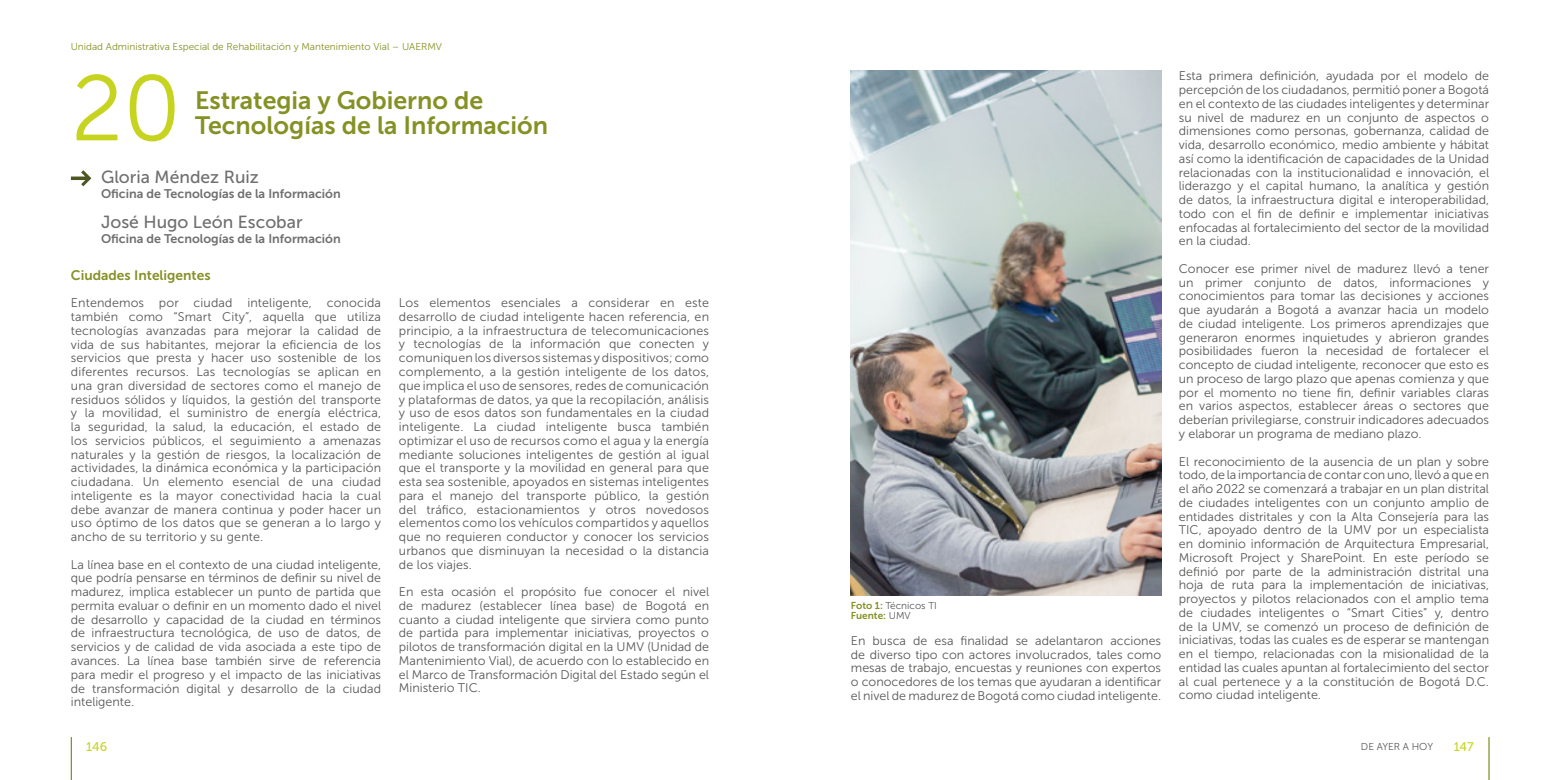
<style>
.page{position:relative;width:1560px;height:780px;background:#fff}
.page>*{position:absolute;margin:0;border:0;box-sizing:border-box;transform-origin:0 0}
.t1{font:92.5px "Museo Sans 300";color:#c7d41f}
.t2{font:25px "Museo Sans 700";color:#859124}
.t3{font:17.5px "Museo Sans 500";color:#706f6f}
.t4{font:13.75px "Museo Sans 700";color:#859124}
.t5{font:12.5px/13.8px "Museo Sans 300";color:#575756;text-align:justify}
.t6{font:12.5px "Museo Sans 700";color:#706f6f}
.t7{font:12.5px "Museo Sans 500";letter-spacing:-.01em;color:#c7d41f}
.t8{font:10px "Museo Sans 300";color:#859124}
.t9{font:10px "Museo Sans 300";color:#575756}
.t10{font:10px "Museo Sans 700";color:#859124}
.s1{font-family:"Museo Sans 700";color:#859124}
.s2{font-family:"Museo Sans 300";color:#575756}
</style>
<div class="page">
<svg style="left:71px;top:170px;width:20px;height:16px"></svg>
<img style="left:850px;top:71px;width:310px;height:525px">
<hr style="left:71px;top:737px;width:1px;height:43px;background:#859124">
<hr style="left:1487px;top:737px;width:2px;height:43px;background:#859124">
<p class="t8" style="left:71px;top:41px;width:373px">Unidad Administrativa Especial de Rehabilitación y Mantenimiento Vial – UAERMV</p>
<h1 class="t1" style="left:71px;top:59px;width:112px">20</h1>
<h2 class="t2" style="left:195px;top:86px;width:290px">Estrategia y Gobierno de</h2>
<h2 class="t2" style="left:195px;top:111px;width:355px">Tecnologías de la Información</h2>
<h3 class="t3" style="left:101px;top:168px;width:159px">Gloria Méndez Ruiz</h3>
<p class="t6" style="left:101px;top:187px;width:241px">Oficina de Tecnologías de la Información</p>
<h3 class="t3" style="left:101px;top:213px;width:203px">José Hugo León Escobar</h3>
<p class="t6" style="left:101px;top:232px;width:241px">Oficina de Tecnologías de la Información</p>
<p class="t4" style="left:71px;top:267px;width:141px">Ciudades Inteligentes</p>
<p class="t5" style="left:71px;top:296px;width:312px">Entendemos por ciudad inteligente, conocida también como “Smart City”, aquella que utiliza tecnologías avanzadas para mejorar la calidad de vida de sus habitantes, mejorar la eficiencia de los servicios que presta y hacer uso sostenible de los diferentes recursos. Las tecnologías se aplican en una gran diversidad de sectores como el manejo de residuos sólidos y líquidos, la gestión del transporte y la movilidad, el suministro de energía eléctrica, la seguridad, la salud, la educación, el estado de los servicios públicos, el seguimiento a amenazas naturales y la gestión de riesgos, la localización de actividades, la dinámica económica y la participación ciudadana. Un elemento esencial de una ciudad inteligente es la mayor conectividad hacia la cual debe avanzar de manera continua y poder hacer un uso óptimo de los datos que se generan a lo largo y ancho de su territorio y su gente.</p>
<p class="t5" style="left:71px;top:557px;width:312px">La línea base en el contexto de una ciudad inteligente, que podría pensarse en términos de definir su nivel de madurez, implica establecer un punto de partida que permita evaluar o definir en un momento dado el nivel de desarrollo y capacidad de la ciudad en términos de infraestructura tecnológica, de uso de datos, de servicios y de calidad de vida asociada a este tipo de avances. La línea base también sirve de referencia para medir el progreso y el impacto de las iniciativas de transformación digital y desarrollo de la ciudad inteligente.</p>
<p class="t5" style="left:399px;top:296px;width:312px">Los elementos esenciales a considerar en este desarrollo de ciudad inteligente hacen referencia, en principio, a la infraestructura de telecomunicaciones y tecnologías de la información que conecten y comuniquen los diversos sistemas y dispositivos; como complemento, a la gestión inteligente de los datos, que implica el uso de sensores, redes de comunicación y plataformas de datos, ya que la recopilación, análisis y uso de esos datos son fundamentales en la ciudad inteligente. La ciudad inteligente busca también optimizar el uso de recursos como el agua y la energía mediante soluciones inteligentes de gestión al igual que el transporte y la movilidad en general para que esta sea sostenible, apoyados en sistemas inteligentes para el manejo del transporte público, la gestión del tráfico, estacionamientos y otros novedosos elementos como los vehículos compartidos y aquellos que no requieren conductor y conocer los servicios urbanos que disminuyan la necesidad o la distancia de los viajes.</p>
<p class="t5" style="left:399px;top:585px;width:312px">En esta ocasión el propósito fue conocer el nivel de madurez (establecer línea base) de Bogotá en cuanto a ciudad inteligente que sirviera como punto de partida para implementar iniciativas, proyectos o pilotos de transformación digital en la UMV (Unidad de Mantenimiento Vial), de acuerdo con lo establecido en el Marco de Transformación Digital del Estado según el Ministerio TIC.</p>
<p class="t9" style="left:850px;top:600px;width:88px"><span class="s1">Foto 1:</span> Técnicos TI</p>
<p class="t10" style="left:850px;top:610px;width:61px">Fuente: <span class="s2">UMV</span></p>
<p class="t5" style="left:850px;top:633px;width:312px">En busca de esa finalidad se adelantaron acciones de diverso tipo con actores involucrados, tales como mesas de trabajo, encuestas y reuniones con expertos o conocedores de los temas que ayudaran a identificar el nivel de madurez de Bogotá como ciudad inteligente.</p>
<p class="t5" style="left:1178px;top:69px;width:312px">Esta primera definición, ayudada por el modelo de percepción de los ciudadanos, permitió poner a Bogotá en el contexto de las ciudades inteligentes y determinar su nivel de madurez en un conjunto de aspectos o dimensiones como personas, gobernanza, calidad de vida, desarrollo económico, medio ambiente y hábitat así como la identificación de capacidades de la Unidad relacionadas con la institucionalidad e innovación, el liderazgo y el capital humano, la analítica y gestión de datos, la infraestructura digital e interoperabilidad, todo con el fin de definir e implementar iniciativas enfocadas al fortalecimiento del sector de la movilidad en la ciudad.</p>
<p class="t5" style="left:1178px;top:262px;width:312px">Conocer ese primer nivel de madurez llevó a tener un primer conjunto de datos, informaciones y conocimientos para tomar las decisiones y acciones que ayudarán a Bogotá a avanzar hacia un modelo de ciudad inteligente. Los primeros aprendizajes que generaron enormes inquietudes y abrieron grandes posibilidades fueron la necesidad de fortalecer el concepto de ciudad inteligente, reconocer que esto es un proceso de largo plazo que apenas comienza y que por el momento no tiene fin, definir variables claras en varios aspectos, establecer áreas o sectores que deberían privilegiarse, construir indicadores adecuados y elaborar un programa de mediano plazo.</p>
<p class="t5" style="left:1178px;top:454px;width:312px">El reconocimiento de la ausencia de un plan y sobre todo, de la importancia de contar con uno, llevó a que en el año 2022 se comenzará a trabajar en un plan distrital de ciudades inteligentes con un conjunto amplio de entidades distritales y con la Alta Consejería para las TIC, apoyado dentro de la UMV por un especialista en dominio información de Arquitectura Empresarial, Microsoft Project y SharePoint. En este período se definió por parte de la administración distrital una hoja de ruta para la implementación de iniciativas, proyectos y pilotos relacionados con el amplio tema de ciudades inteligentes o “Smart Cities” y, dentro de la UMV, se comenzó un proceso de definición de iniciativas, todas las cuales es de esperar se mantengan en el tiempo, relacionadas con la misionalidad de la entidad las cuales apuntan al fortalecimiento del sector al cual pertenece y a la constitución de Bogotá D.C. como ciudad inteligente.</p>
<p class="t7" style="left:86px;top:739px;width:22px">146</p>
<p class="t9" style="left:1360px;top:740px;width:74px">DE AYER A HOY</p>
<p class="t7" style="left:1453px;top:739px;width:22px">147</p>
</div>
